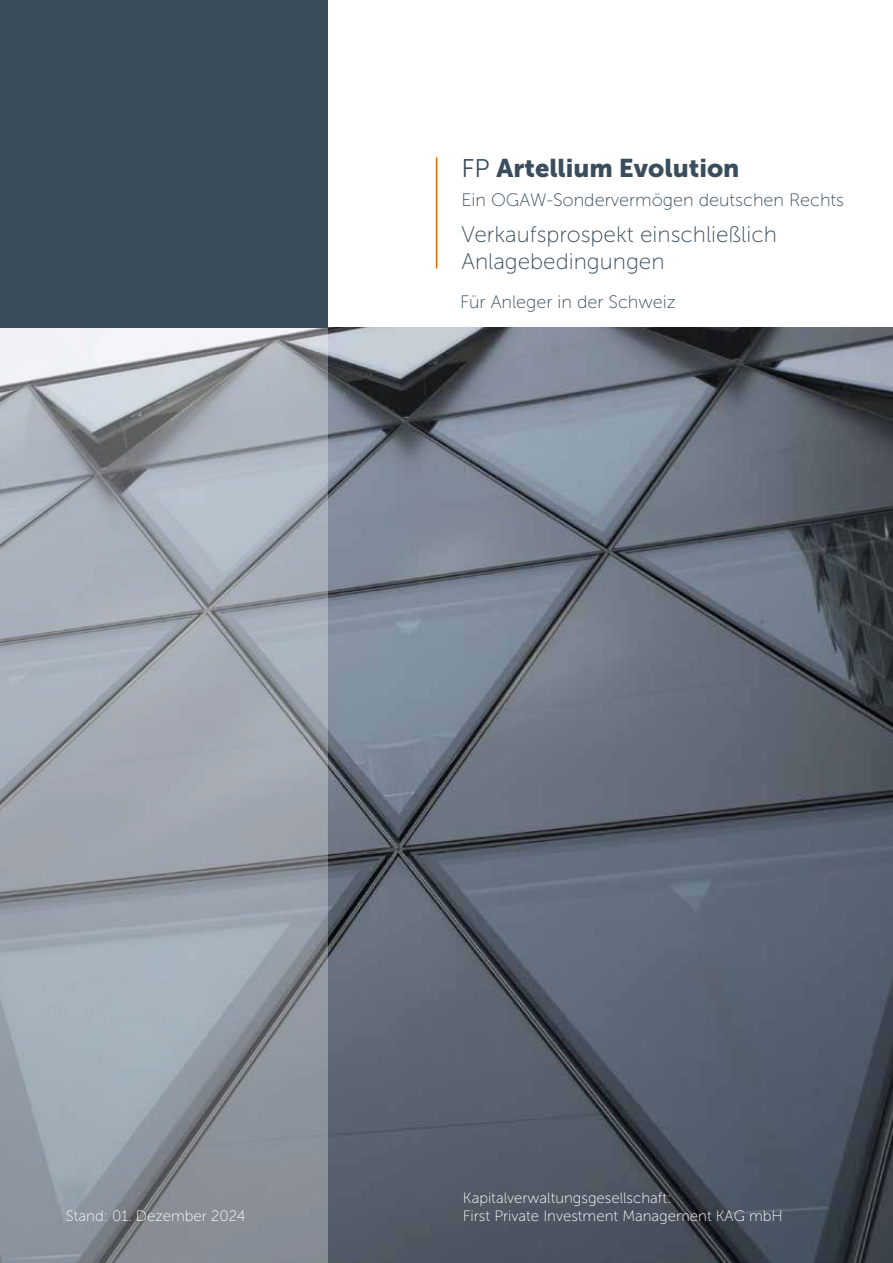
<style>
.page{position:relative;width:893px;height:1263px;background:#fff}
.page>*{position:absolute;margin:0;border:0;box-sizing:border-box;transform-origin:0 0}
.t1{font:25.5px "Museo Sans 900";color:#394d5c}
.t2{font:22.5px/27px "Museo Sans 100";color:#394d5c}
.t3{font:18px "Museo Sans 100";color:#394d5c}
.t4{font:15px/18px "Museo Sans 100";color:#fff}
.s1{font-family:"Museo Sans 300"}
</style>
<div class="page">
<img style="left:327px;top:327px;width:566px;height:935px">
<svg style="left:0;top:327px;width:327px;height:935px;background:#9ea5ae"></svg>
<div style="left:0;top:0;width:327px;height:327px;background:#394d5c"></div>
<hr style="left:436px;top:157px;width:1px;height:112px;background:#dc6b02">
<h1 class="t1" style="left:461px;top:153px;width:280px"><span class="s1">FP</span> Artellium Evolution</h1>
<p class="t3" style="left:461px;top:190px;width:384px">Ein OGAW-Sondervermögen deutschen Rechts</p>
<h2 class="t2" style="left:461px;top:221px;width:317px">Verkaufsprospekt einschließlich<br>Anlagebedingungen</h2>
<p class="t3" style="left:460px;top:292px;width:217px">Für Anleger in der Schweiz</p>
<p class="t4" style="left:66px;top:1207px;width:181px">Stand: 01. Dezember 2024</p>
<p class="t4" style="left:463px;top:1189px;width:321px">Kapitalverwaltungsgesellschaft:<br>First Private Investment Management KAG mbH</p>
</div>
